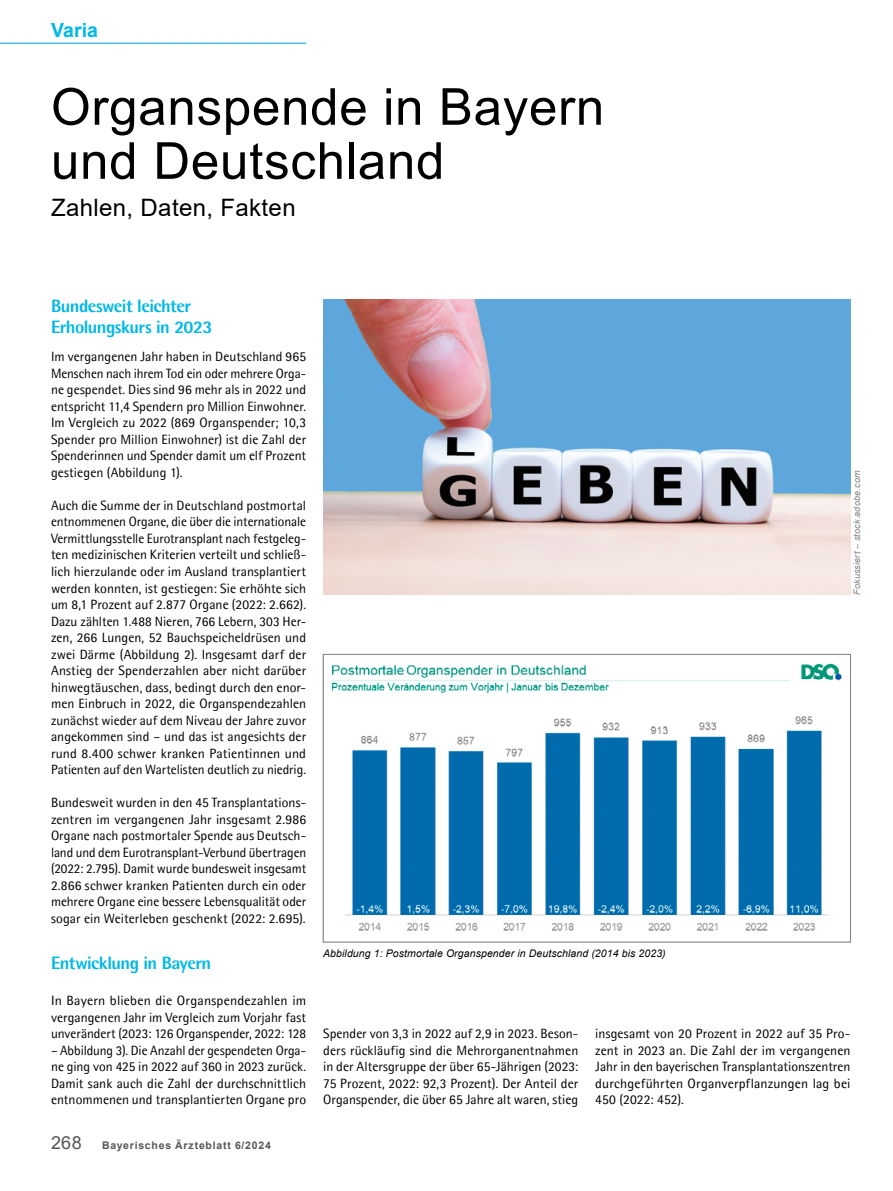
<style>
.page{position:relative;width:893px;height:1191px;background:#fff}
.page>*{position:absolute;margin:0;border:0;box-sizing:border-box;transform-origin:0 0}
.t1{font:51px/54px "Arial";letter-spacing:.015em;color:#000}
.t2{font:24px "Arial";letter-spacing:.015em;color:#000}
.t3{font:700 19.5px "Arial";color:#00b8e6}
.t4{font:800 18px/21px "Agfa Rotis Semisans";letter-spacing:-.03em;color:#00b8e6}
.t5{font:13.5px/16.5px "Agfa Rotis Semisans";color:#000;text-align:justify}
.t6{font:italic 10.5px "Arial";letter-spacing:.01em;color:#000}
.t7{font:700 10.5px "Arial";letter-spacing:.075em;color:#575654}
.t8{font:italic 9px "Arial";letter-spacing:.02em;color:#838182}
.s1{font-weight:400;font-size:18px}
</style>
<div class="page">
<hr style="left:0;top:43px;width:306px;height:1px;background:#44c1ea">
<img style="left:331px;top:663px;width:511px;height:268px">
<div style="left:323px;top:654px;width:528px;height:288px;border:1px solid #838182"></div>
<img style="left:323px;top:300px;width:527px;height:295px">
<h3 class="t3" style="left:51px;top:16px;width:49px">Varia</h3>
<h1 class="t1" style="left:51px;top:79px;width:555px">Organspende in Bayern und Deutschland</h1>
<h2 class="t2" style="left:51px;top:191px;width:246px">Zahlen, Daten, Fakten</h2>
<h3 class="t4" style="left:51px;top:295px;width:163px">Bundesweit leichter<br>Erholungskurs in 2023</h3>
<p class="t5" style="left:51px;top:348px;width:257px">Im vergangenen Jahr haben in Deutschland 965<br>Menschen nach ihrem Tod ein oder mehrere Orga&shy;ne gespendet. Dies sind 96 mehr als in 2022 und entspricht 11,4 Spendern pro Million Einwohner.<br>Im Vergleich zu 2022 (869 Organspender; 10,3<br>Spender pro Million Einwohner) ist die Zahl der Spenderinnen und Spender damit um elf Prozent gestiegen (Abbildung 1).</p>
<p class="t5" style="left:51px;top:497px;width:257px">Auch die Summe der in Deutschland postmortal entnommenen Organe, die über die internationale Vermittlungsstelle Eurotransplant nach festgeleg&shy;ten medizinischen Kriterien verteilt und schließ&shy;lich hierzulande oder im Ausland transplantiert werden konnten, ist gestiegen: Sie erhöhte sich um 8,1 Prozent auf 2.877 Organe (2022: 2.662).<br>Dazu zählten 1.488 Nieren, 766 Lebern, 303 Her&shy;zen, 266 Lungen, 52 Bauchspeicheldrüsen und zwei Därme (Abbildung 2). Insgesamt darf der Anstieg der Spenderzahlen aber nicht darüber hinwegtäuschen, dass, bedingt durch den enor&shy;men Einbruch in 2022, die Organspendezahlen zunächst wieder auf dem Niveau der Jahre zuvor angekommen sind – und das ist angesichts der rund 8.400 schwer kranken Patientinnen und Patienten auf den Wartelisten deutlich zu niedrig.</p>
<p class="t5" style="left:51px;top:794px;width:257px">Bundesweit wurden in den 45 Transplantations&shy;zentren im vergangenen Jahr insgesamt 2.986<br>Organe nach postmortaler Spende aus Deutsch&shy;land und dem Eurotransplant-Verbund übertragen (2022: 2.795). Damit wurde bundesweit insgesamt 2.866 schwer kranken Patienten durch ein oder mehrere Organe eine bessere Lebensqualität oder sogar ein Weiterleben geschenkt (2022: 2.695).</p>
<h3 class="t4" style="left:51px;top:952px;width:162px">Entwicklung in Bayern</h3>
<p class="t5" style="left:51px;top:992px;width:257px">In Bayern blieben die Organspendezahlen im vergangenen Jahr im Vergleich zum Vorjahr fast unverändert (2023: 126 Organspender, 2022: 128</p>
<p class="t5" style="left:51px;top:1041px;width:257px">– Abbildung 3). Die Anzahl der gespendeten Orga&shy;ne ging von 425 in 2022 auf 360 in 2023 zurück.<br>Damit sank auch die Zahl der durchschnittlich entnommenen und transplantierten Organe pro</p>
<p class="t7" style="left:51px;top:1137px;width:221px"><span class="s1">268</span> Bayerisches Ärzteblatt 6/2024</p>
<p class="t6" style="left:323px;top:946px;width:344px">Abbildung 1: Postmortale Organspender in Deutschland (2014 bis 2023)</p>
<p class="t8" style="left:851px;top:595px;width:126px;rotate:-90deg">Fokussiert – stock.adobe.com</p>
<p class="t5" style="left:323px;top:1025px;width:257px">Spender von 3,3 in 2022 auf 2,9 in 2023. Beson&shy;ders rückläufig sind die Mehrorganentnahmen in der Altersgruppe der über 65-Jährigen (2023:<br>75 Prozent, 2022: 92,3 Prozent). Der Anteil der Organspender, die über 65 Jahre alt waren, stieg</p>
<p class="t5" style="left:595px;top:1025px;width:257px">insgesamt von 20 Prozent in 2022 auf 35 Pro&shy;zent in 2023 an. Die Zahl der im vergangenen Jahr in den bayerischen Transplantationszentren durchgeführten Organverpflanzungen lag bei 450 (2022: 452).</p>
</div>
